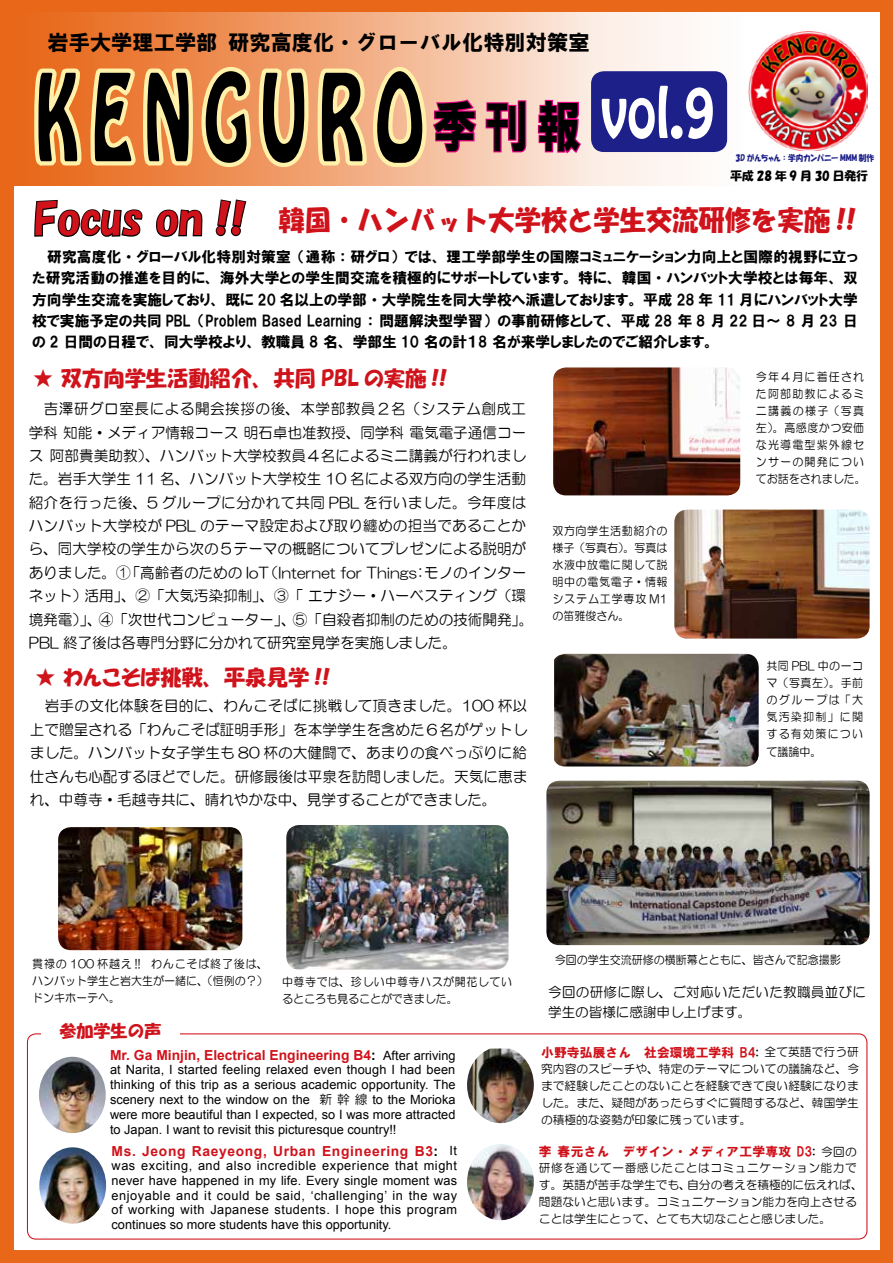
<style>
.page{position:relative;width:893px;height:1263px;background:#e86718}
.page>*{position:absolute;margin:0;border:0;box-sizing:border-box;transform-origin:0 0}
.t1{font:106.35px "Hobo Std";letter-spacing:.175em;color:#000;scale:.64 1}
.t2{font:27.6px "HGS Soei Kakupoptai";color:#d0121b;scale:.95 1}
.t3{font:21.3px "HGP Soei Kakupoptai";color:#d0121b}
.t4{font:21.3px "HG Soei Kakugothic UB";color:#000}
.t5{font:16.95px "HGS Soei Kakupoptai";color:#d0121b}
.t6{font:14.85px/23.4px "HG Maru Gothic MPRO";letter-spacing:.005em;color:#000}
.t7{font:14.7px/21.3px "HGP Soei Kakugothic UB";color:#000;text-align:justify}
.t8{font:700 13.8px "Arial";color:#d0121b}
.t9{font:700 13.8px "Arial";letter-spacing:.045em;color:#d0121b}
.t10{font:13.8px/20.2px "HG Maru Gothic MPRO";letter-spacing:.02em;color:#000}
.t11{font:12.75px/14.9px "Arial";color:#000;text-align:justify}
.t12{font:12.75px "HGS Soei Kakugothic UB";letter-spacing:.01em;color:#d0121b}
.t13{font:11.7px/17px "HG Maru Gothic MPRO";letter-spacing:.005em;color:#000}
.t14{font:11.7px/17px "HG Maru Gothic MPRO";letter-spacing:.005em;color:#000;text-align:justify;scale:.94 1}
.t15{font:11.7px/17px "HG Maru Gothic MPRO";letter-spacing:.11em;color:#000;scale:.94 1}
.t16{font:11.7px/17px "HG Maru Gothic MPRO";letter-spacing:.05em;color:#000;scale:.94 1}
.t17{font:11.7px "HGP Soei Kakupoptai";letter-spacing:.25em;color:#000}
.t18{font:8.55px "HGP Soei Kakupoptai";color:#1d2088;scale:.9 1}
.s1{font-family:"HG Soei Kakugothic UB";font-size:55.35px}
.s2{font-family:"HGP Soei Kakupoptai";font-size:42.45px}
.s3{color:#000}
.s4{font-weight:400;font-size:12.75px;color:#000}
.s5{font-family:"HG Maru Gothic MPRO"}
.s6{font-family:"HG Maru Gothic MPRO";font-size:11.7px;color:#000}
</style>
<div class="page">
<div style="left:14px;top:13px;width:866px;height:1237px;background:#fff"></div>
<svg style="left:14px;top:12px;width:866px;height:174px"></svg>
<svg style="left:30px;top:63px;width:448px;height:108px;background:#f6be85"></svg>
<svg style="left:484px;top:99px;width:43px;height:55px;background:#f086a6"></svg>
<svg style="left:537px;top:96px;width:45px;height:59px;background:#f18cb4"></svg>
<div style="left:591px;top:71px;width:136px;height:81px;background:#1d2088;border-radius:13px"></div>
<svg style="left:34px;top:199px;width:109px;height:38px"></svg>
<svg style="left:156px;top:209px;width:47px;height:28px"></svg>
<svg style="left:215px;top:199px;width:32px;height:38px"></svg>
<img style="left:749px;top:32px;width:119px;height:119px">
<div style="left:27px;top:1033px;width:840px;height:206px;border:1px solid #d0121b;border-radius:9px"></div>
<img style="left:467px;top:1144px;width:67px;height:76px">
<img style="left:58px;top:827px;width:184px;height:123px">
<img style="left:286px;top:825px;width:222px;height:144px">
<div style="left:41px;top:1012px;width:139px;height:38px;background:#fff"></div>
<img style="left:554px;top:654px;width:205px;height:112px">
<img style="left:546px;top:781px;width:324px;height:164px">
<img style="left:674px;top:510px;width:196px;height:129px">
<img style="left:553px;top:367px;width:187px;height:128px">
<img style="left:467px;top:1048px;width:67px;height:75px">
<img style="left:39px;top:1057px;width:67px;height:76px">
<img style="left:39px;top:1147px;width:67px;height:77px">
<h3 class="t4" style="left:47px;top:32px;width:544px">岩手大学理工学部 研究高度化・グローバル化特別対策室</h3>
<h1 class="t1" style="left:35px;top:44px;width:1063px">KENGURO<span class="s1">季刊報</span> <sup>vol.9</sup></h1>
<p class="t18" style="left:736px;top:154px;width:155px">3D がんちゃん：学内カンパニー MMM 制作</p>
<p class="t17" style="left:731px;top:170px;width:139px">平成28年9月30日発行</p>
<h2 class="t2" style="left:34px;top:206px;width:867px"><span class="s2">Focus on !!</span> 韓国・ハンバット大学校と学生交流研修を実施 !!</h2>
<p class="t7" style="left:32px;top:246px;width:827px;text-indent:15px">研究高度化・グローバル化特別対策室（通称：研グロ）では、理工学部学生の国際コミュニケーション力向上と国際的視野に立った研究活動の推進を目的に、海外大学との学生間交流を積極的にサポートしています。特に、韓国・ハンバット大学校とは毎年、双方向学生交流を実施しており、既に 20 名以上の学部・大学院生を同大学校へ派遣しております。平成 28 年 11 月にハンバット大学校で実施予定の共同 PBL （Problem Based Learning ： 問題解決型学習）の事前研修として、平成 28 年 8 月 22 日～ 8 月 23 日の 2 日間の日程で、同大学校より、教職員 8 名、学部生 10 名の計１8 名が来学しましたのでご紹介します。</p>
<h3 class="t3" style="left:33px;top:367px;width:416px">★ 双方向学生活動紹介、共同 PBL の実施 !!</h3>
<p class="t6" style="left:29px;top:397px;width:506px">　吉澤研グロ室長による開会挨拶の後、本学部教員２名（システム創成工学科 知能・メディア情報コース 明石卓也准教授、同学科 電気電子通信コース 阿部貴美助教）、ハンバット大学校教員４名によるミニ講義が行われました。岩手大学生 11 名、ハンバット大学校生 10 名による双方向の学生活動紹介を行った後、5 グループに分かれて共同 PBL を行いました。今年度はハンバット大学校が PBL のテーマ設定および取り纏めの担当であることから、同大学校の学生から次の５テーマの概略についてプレゼンによる説明がありました。①「高齢者のための IoT（Internet for Things：モノのインターネット）活用」、②「大気汚染抑制」、③「 エナジー・ハーベスティング（環境発電）」、④「次世代コンピューター」、⑤「自殺者抑制のための技術開発」。PBL 終了後は各専門分野に分かれて研究室見学を実施しました。</p>
<p class="t15" style="left:756px;top:369px;width:118px">今年４月に着任された阿部助教によるミニ講義の様子（写真左）。高感度かつ安価な光導電型紫外線センサーの開発についてお話をされました。</p>
<p class="t14" style="left:552px;top:523px;width:124px">双方向学生活動紹介の様子（写真右）。写真は水液中放電に関して説明中の電気電子・情報システム工学専攻 M1の笛雅俊さん。</p>
<h3 class="t3" style="left:35px;top:666px;width:297px">★ わんこそば挑戦、平泉見学 !!</h3>
<p class="t6" style="left:30px;top:694px;width:499px;text-align:justify">　岩手の文化体験を目的に、わんこそばに挑戦して頂きました。100 杯以上で贈呈される「わんこそば証明手形」を本学学生を含めた６名がゲットしました。ハンバット女子学生も 80 杯の大健闘で、あまりの食べっぷりに給仕さんも心配するほどでした。研修最後は平泉を訪問しました。天気に恵まれ、中尊寺・毛越寺共に、晴れやかな中、見学することができました。</p>
<p class="t14" style="left:766px;top:658px;width:104px">共同 PBL 中の一コマ（写真左）。手前のグループは「大気汚染抑制」に関する有効策について議論中。</p>
<p class="t14" style="left:32px;top:955px;width:252px">貫禄の 100 杯越え !! わんこそば終了後は、ハンバット学生と岩大生が一緒に、（恒例の？）ドンキホーテへ。</p>
<p class="t5" style="left:60px;top:1022px;width:104px">参加学生の声</p>
<p class="t16" style="left:282px;top:973px;width:246px">中尊寺では、珍しい中尊寺ハスが開花しているところも見ることができました。</p>
<p class="t8" style="left:110px;top:1046px;width:347px">Mr. Ga Minjin, Electrical Engineering B4<span class="s3">:</span> <span class="s4">After arriving</span></p>
<p class="t11" style="left:110px;top:1062px;width:347px">at Narita, I started feeling relaxed even though I had been thinking of this trip as a serious academic opportunity. The scenery next to the window on the <span class="s5">新幹線</span> to the Morioka were more beautiful than I expected, so I was more attracted to Japan. I want to revisit this picturesque country!!</p>
<p class="t9" style="left:112px;top:1142px;width:347px">Ms. Jeong Raeyeong, Urban Engineering B3<span class="s3">:</span> <span class="s4">It</span></p>
<p class="t11" style="left:112px;top:1158px;width:347px">was exciting, and also incredible experience that might never have happened in my life. Every single moment was enjoyable and it could be said, ‘challenging’ in the way of working with Japanese students. I hope this program continues so more students have this opportunity.</p>
<p class="t14" style="left:555px;top:951px;width:306px">今回の学生交流研修の横断幕とともに、皆さんで記念撮影</p>
<p class="t10" style="left:548px;top:981px;width:319px">今回の研修に際し、ご対応いただいた教職員並びに学生の皆様に感謝申し上げます。</p>
<p class="t12" style="left:541px;top:1046px;width:319px">小野寺弘展さん　社会環境工学科 B4<span class="s3">:</span> <span class="s6">全て英語で行う研</span></p>
<p class="t13" style="left:541px;top:1060px;width:319px;text-align:justify">究内容のスピーチや、特定のテーマについての議論など、今まで経験したことのないことを経験できて良い経験になりました。また、疑問があったらすぐに質問するなど、韓国学生の積極的な姿勢が印象に残っています。</p>
<p class="t12" style="left:539px;top:1145px;width:319px">李 春元さん　デザイン・メディア工学専攻 D3<span class="s3">:</span> <span class="s6">今回の</span></p>
<p class="t13" style="left:539px;top:1159px;width:325px">研修を通じて一番感じたことはコミュニケーション能力です。英語が苦手な学生でも、自分の考えを積極的に伝えれば、問題ないと思います。コミュニケーション能力を向上させることは学生にとって、とても大切なことと感じました。</p>
</div>
